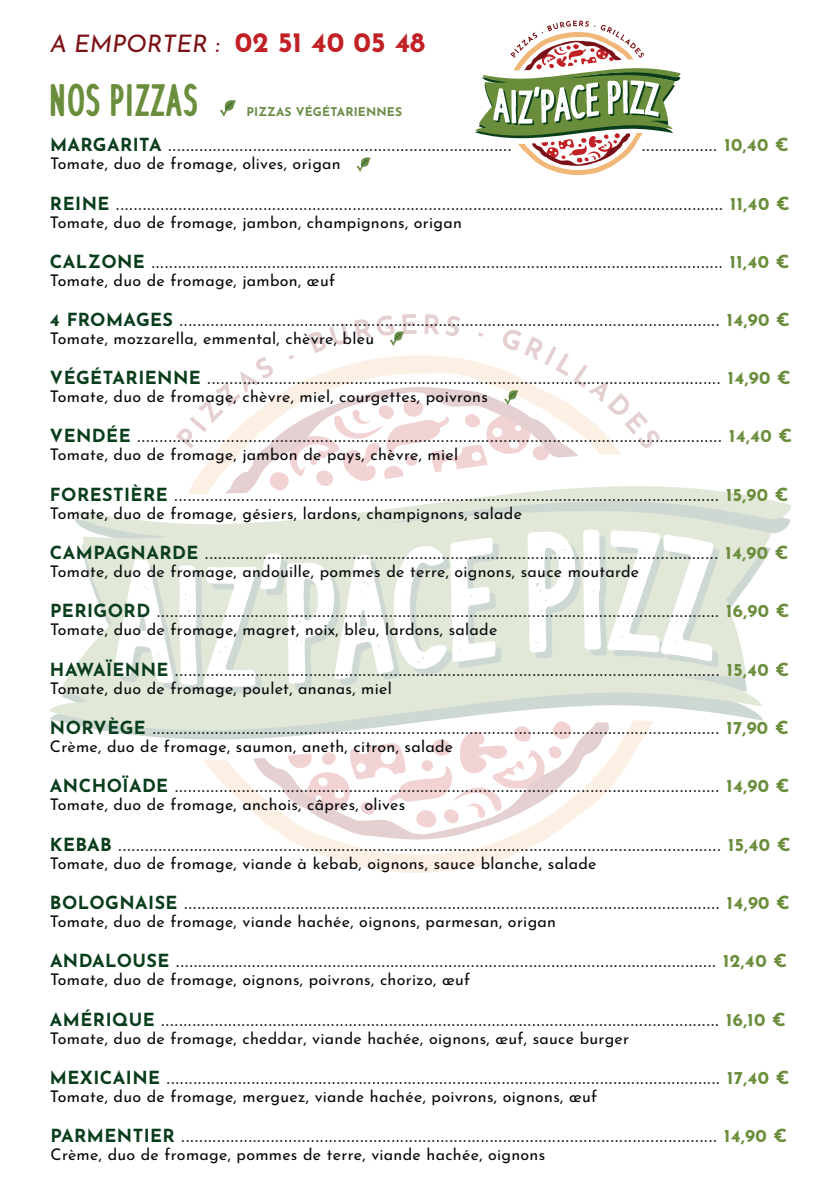
<style>
.page{position:relative;width:840px;height:1191px;background:#fff}
.page>*{position:absolute;margin:0;border:0;box-sizing:border-box;transform-origin:0 0}
.t1{font:48px "Polis";color:#6a8d3b}
.t2{font:italic 24px "Josefin Sans";color:#7a1116}
.t3{font:18px "Josefin Sans";color:#07080b}
.t4{font:16px "Josefin Sans";letter-spacing:.02em;color:#07080b}
.t5{font:700 12px "Josefin Sans";letter-spacing:.01em;color:#698c45}
.s1{font-weight:700;font-style:normal;font-size:28px;color:#c12025}
.s2{font-weight:700;color:#093d1b}
.s3{color:#fff}
.s4{font-weight:700;color:#6a8d3b}
</style>
<div class="page">
<svg style="left:49px;top:486px;width:742px;height:244px"></svg>
<svg style="left:187px;top:493px;width:466px;height:380px"></svg>
<svg style="left:253px;top:722px;width:356px;height:118px"></svg>
<svg style="left:288px;top:720px;width:283px;height:107px"></svg>
<svg style="left:113px;top:538px;width:388px;height:155px"></svg>
<svg style="left:527px;top:529px;width:192px;height:139px"></svg>
<svg style="left:176px;top:314px;width:483px;height:179px"></svg>
<svg style="left:356px;top:157px;width:14px;height:14px"></svg>
<svg style="left:220px;top:100px;width:16px;height:16px"></svg>
<svg style="left:475px;top:21px;width:205px;height:154px"></svg>
<h2 class="t2" style="left:50px;top:23px;width:376px">A EMPORTER : <span class="s1">02 51 40 05 48</span></h2>
<h1 class="t1" style="left:48px;top:75px;width:151px">NOS PIZZAS</h1>
<p class="t5" style="left:246px;top:103px;width:157px">PIZZAS VÉGÉTARIENNES</p>
<p class="t3" style="left:50px;top:132px;width:740px"><span class="s2">MARGARITA</span> .............................................................................<span class="s3">.............................</span>................. <span class="s4">10,40 €</span></p>
<p class="t4" style="left:50px;top:152px;width:292px">Tomate, duo de fromage, olives, origan</p>
<p class="t3" style="left:50px;top:190px;width:741px"><span class="s2">REINE</span> ........................................................................................................................................ <span class="s4">11,40 €</span></p>
<p class="t4" style="left:50px;top:210px;width:413px">Tomate, duo de fromage, jambon, champignons, origan</p>
<p class="t3" style="left:50px;top:248px;width:740px"><span class="s2">CALZONE</span> ................................................................................................................................ <span class="s4">11,40 €</span></p>
<p class="t4" style="left:50px;top:269px;width:286px">Tomate, duo de fromage, jambon, œuf</p>
<p class="t3" style="left:50px;top:307px;width:741px"><span class="s2">4 FROMAGES</span> ......................................................................................................................... <span class="s4">14,90 €</span></p>
<p class="t4" style="left:50px;top:327px;width:325px">Tomate, mozzarella, emmental, chèvre, bleu</p>
<p class="t3" style="left:50px;top:364px;width:742px"><span class="s2">VÉGÉTARIENNE</span> ................................................................................................................... <span class="s4">14,90 €</span></p>
<p class="t4" style="left:50px;top:384px;width:439px">Tomate, duo de fromage, chèvre, miel, courgettes, poivrons</p>
<p class="t3" style="left:50px;top:422px;width:743px"><span class="s2">VENDÉE</span> ................................................................................................................................... <span class="s4">14,40 €</span></p>
<p class="t4" style="left:50px;top:443px;width:409px">Tomate, duo de fromage, jambon de pays, chèvre, miel</p>
<p class="t3" style="left:50px;top:481px;width:739px"><span class="s2">FORESTIÈRE</span> .......................................................................................................................... <span class="s4">15,90 €</span></p>
<p class="t4" style="left:50px;top:501px;width:473px">Tomate, duo de fromage, gésiers, lardons, champignons, salade</p>
<p class="t3" style="left:50px;top:539px;width:739px"><span class="s2">CAMPAGNARDE</span> ................................................................................................................... <span class="s4">14,90 €</span></p>
<p class="t4" style="left:50px;top:560px;width:590px">Tomate, duo de fromage, andouille, pommes de terre, oignons, sauce moutarde</p>
<p class="t3" style="left:50px;top:597px;width:740px"><span class="s2">PERIGORD</span> .............................................................................................................................. <span class="s4">16,90 €</span></p>
<p class="t4" style="left:50px;top:618px;width:448px">Tomate, duo de fromage, magret, noix, bleu, lardons, salade</p>
<p class="t3" style="left:50px;top:656px;width:740px"><span class="s2">HAWAÏENNE</span> .......................................................................................................................... <span class="s4">15,40 €</span></p>
<p class="t4" style="left:50px;top:676px;width:343px">Tomate, duo de fromage, poulet, ananas, miel</p>
<p class="t3" style="left:50px;top:714px;width:739px"><span class="s2">NORVÈGE</span> ............................................................................................................................... <span class="s4">17,90 €</span></p>
<p class="t4" style="left:50px;top:734px;width:404px">Crème, duo de fromage, saumon, aneth, citron, salade</p>
<p class="t3" style="left:50px;top:772px;width:740px"><span class="s2">ANCHOÏADE</span> .......................................................................................................................... <span class="s4">14,90 €</span></p>
<p class="t4" style="left:50px;top:792px;width:357px">Tomate, duo de fromage, anchois, câpres, olives</p>
<p class="t3" style="left:50px;top:830px;width:741px"><span class="s2">KEBAB</span> ....................................................................................................................................... <span class="s4">15,40 €</span></p>
<p class="t4" style="left:50px;top:851px;width:547px">Tomate, duo de fromage, viande à kebab, oignons, sauce blanche, salade</p>
<p class="t3" style="left:50px;top:889px;width:741px"><span class="s2">BOLOGNAISE</span> ........................................................................................................................ <span class="s4">14,90 €</span></p>
<p class="t4" style="left:50px;top:909px;width:507px">Tomate, duo de fromage, viande hachée, oignons, parmesan, origan</p>
<p class="t3" style="left:50px;top:947px;width:738px"><span class="s2">ANDALOUSE</span> ......................................................................................................................... <span class="s4">12,40 €</span></p>
<p class="t4" style="left:50px;top:967px;width:421px">Tomate, duo de fromage, oignons, poivrons, chorizo, œuf</p>
<p class="t3" style="left:50px;top:1006px;width:737px"><span class="s2">AMÉRIQUE</span> ............................................................................................................................. <span class="s4">16,10 €</span></p>
<p class="t4" style="left:50px;top:1026px;width:580px">Tomate, duo de fromage, cheddar, viande hachée, oignons, œuf, sauce burger</p>
<p class="t3" style="left:50px;top:1064px;width:740px"><span class="s2">MEXICAINE</span> ............................................................................................................................ <span class="s4">17,40 €</span></p>
<p class="t4" style="left:50px;top:1084px;width:548px">Tomate, duo de fromage, merguez, viande hachée, poivrons, oignons, œuf</p>
<p class="t3" style="left:51px;top:1122px;width:737px"><span class="s2">PARMENTIER</span> ........................................................................................................................ <span class="s4">14,90 €</span></p>
<p class="t4" style="left:51px;top:1142px;width:496px">Crème, duo de fromage, pommes de terre, viande hachée, oignons</p>
</div>
